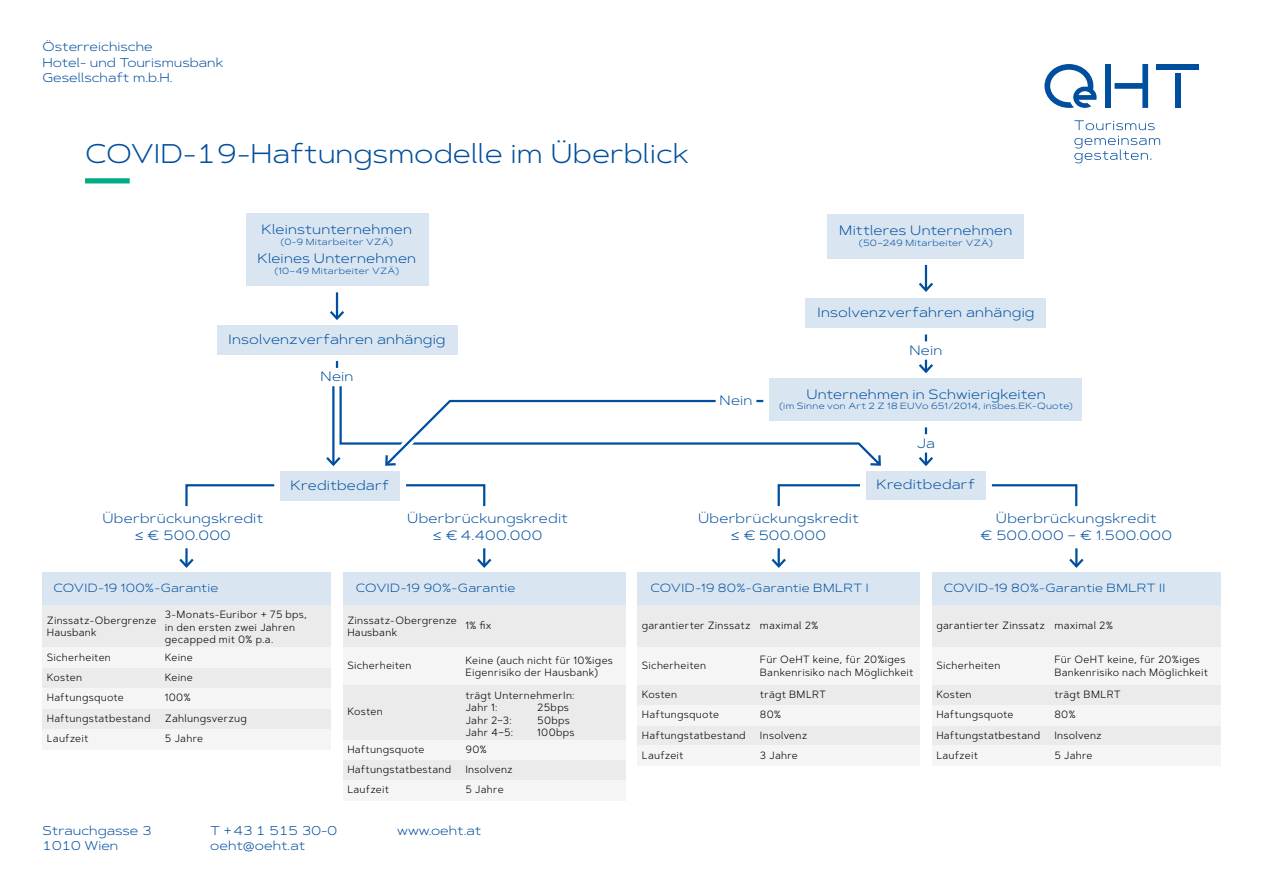
<style>
.page{position:relative;width:1263px;height:893px;background:#fff}
.page>*{position:absolute;margin:0;border:0;box-sizing:border-box;transform-origin:0 0}
.t1{font:300 27px "Artegra Sans Ex";color:#004e9e}
.t2{font:300 13.5px/17px "Artegra Sans Ex";letter-spacing:.015em;color:#004f9e;text-align:center}
.t3{font:300 12.75px/15.5px "Artegra Sans Ex";color:#004e9e}
.t4{font:300 11.85px "Artegra Sans Ex";letter-spacing:.015em;color:#004f9e}
.t5{font:300 10.5px/12.6px "Artegra Sans";letter-spacing:.025em;color:#000}
.t6{font:300 9px "Artegra Sans Ex";letter-spacing:.03em;color:#004f9e}
</style>
<div class="page">
<div style="left:85px;top:178px;width:45px;height:5px;background:#00ac84"></div>
<svg style="left:1074px;top:120px;width:81px;height:10px"></svg>
<svg style="left:1074px;top:136px;width:86px;height:27px"></svg>
<div style="left:1105px;top:64px;width:5px;height:44px;background:#004e9e"></div>
<div style="left:1175px;top:74px;width:5px;height:34px;background:#004e9e"></div>
<div style="left:1156px;top:64px;width:43px;height:6px;background:#004e9e"></div>
<svg style="left:1044px;top:64px;width:53px;height:44px"></svg>
<svg style="left:1114px;top:64px;width:34px;height:44px"></svg>
<div style="left:932px;top:725px;width:288px;height:21px;background:#ebebeb"></div>
<div style="left:932px;top:685px;width:288px;height:20px;background:#ebebeb"></div>
<div style="left:932px;top:605px;width:288px;height:43px;background:#ebebeb"></div>
<div style="left:932px;top:746px;width:288px;height:20px;background:#f5f5f5"></div>
<div style="left:932px;top:705px;width:288px;height:20px;background:#f5f5f5"></div>
<div style="left:932px;top:648px;width:288px;height:37px;background:#f5f5f5"></div>
<div style="left:638px;top:573px;width:282px;height:32px;background:#d9e5f1"></div>
<div style="left:638px;top:725px;width:282px;height:21px;background:#ebebeb"></div>
<div style="left:638px;top:685px;width:282px;height:20px;background:#ebebeb"></div>
<div style="left:638px;top:605px;width:282px;height:43px;background:#ebebeb"></div>
<div style="left:638px;top:746px;width:282px;height:20px;background:#f5f5f5"></div>
<div style="left:638px;top:705px;width:282px;height:20px;background:#f5f5f5"></div>
<div style="left:638px;top:648px;width:282px;height:37px;background:#f5f5f5"></div>
<div style="left:343px;top:573px;width:282px;height:32px;background:#d9e5f1"></div>
<div style="left:343px;top:760px;width:282px;height:20px;background:#ebebeb"></div>
<div style="left:343px;top:605px;width:282px;height:43px;background:#ebebeb"></div>
<div style="left:343px;top:780px;width:282px;height:20px;background:#f5f5f5"></div>
<div style="left:343px;top:740px;width:282px;height:20px;background:#f5f5f5"></div>
<div style="left:343px;top:648px;width:282px;height:37px;background:#f5f5f5"></div>
<div style="left:343px;top:685px;width:282px;height:55px;background:#ebebeb"></div>
<div style="left:43px;top:573px;width:288px;height:32px;background:#d9e5f1"></div>
<div style="left:43px;top:709px;width:288px;height:20px;background:#ebebeb"></div>
<div style="left:43px;top:668px;width:288px;height:20px;background:#ebebeb"></div>
<div style="left:43px;top:605px;width:288px;height:43px;background:#ebebeb"></div>
<div style="left:43px;top:729px;width:288px;height:20px;background:#f5f5f5"></div>
<div style="left:43px;top:688px;width:288px;height:21px;background:#f5f5f5"></div>
<div style="left:43px;top:648px;width:288px;height:20px;background:#f5f5f5"></div>
<div style="left:932px;top:573px;width:288px;height:32px;background:#d9e5f1"></div>
<div style="left:246px;top:214px;width:182px;height:72px;background:#d9e5f1"></div>
<div style="left:827px;top:214px;width:197px;height:45px;background:#d9e5f1"></div>
<div style="left:281px;top:471px;width:119px;height:30px;background:#d9e5f1"></div>
<div style="left:866px;top:471px;width:119px;height:29px;background:#d9e5f1"></div>
<svg style="left:925px;top:427px;width:2px;height:7px"></svg>
<hr style="left:336px;top:292px;width:2px;height:27px;background:#004f9e">
<svg style="left:330px;top:311px;width:14px;height:9px"></svg>
<div style="left:217px;top:325px;width:240px;height:30px;background:#d9e5f1"></div>
<div style="left:770px;top:378px;width:312px;height:43px;background:#d9e5f1"></div>
<hr style="left:925px;top:265px;width:2px;height:25px;background:#004f9e">
<svg style="left:919px;top:283px;width:14px;height:9px"></svg>
<hr style="left:185px;top:548px;width:3px;height:18px;background:#004f9e">
<svg style="left:179px;top:559px;width:15px;height:9px"></svg>
<svg style="left:477px;top:548px;width:14px;height:20px"></svg>
<svg style="left:771px;top:548px;width:15px;height:20px"></svg>
<svg style="left:1069px;top:548px;width:14px;height:20px"></svg>
<svg style="left:919px;top:453px;width:14px;height:13px"></svg>
<svg style="left:925px;top:334px;width:2px;height:7px"></svg>
<svg style="left:919px;top:360px;width:14px;height:13px"></svg>
<svg style="left:336px;top:361px;width:2px;height:7px"></svg>
<div style="left:806px;top:298px;width:240px;height:30px;background:#d9e5f1"></div>
<svg style="left:406px;top:484px;width:80px;height:23px"></svg>
<svg style="left:185px;top:484px;width:90px;height:23px"></svg>
<svg style="left:777px;top:484px;width:84px;height:23px"></svg>
<svg style="left:991px;top:484px;width:87px;height:23px"></svg>
<svg style="left:326px;top:386px;width:555px;height:81px"></svg>
<p class="t3" style="left:43px;top:39px;width:182px">Österreichische<br>Hotel- und Tourismusbank<br>Gesellschaft m.b.H.</p>
<h1 class="t1" style="left:85px;top:137px;width:605px">COVID-19-Haftungsmodelle im Überblick</h1>
<p class="t2" style="left:262px;top:221px;width:152px">Kleinstunternehmen</p>
<p class="t6" style="left:280px;top:236px;width:114px">(0-9 Mitarbeiter VZÄ)</p>
<p class="t2" style="left:258px;top:250px;width:160px">Kleines Unternehmen</p>
<p class="t6" style="left:274px;top:265px;width:126px">(10–49 Mitarbeiter VZÄ)</p>
<p class="t2" style="left:228px;top:330px;width:219px">Insolvenzverfahren anhängig</p>
<p class="t2" style="left:320px;top:368px;width:34px">Nein</p>
<p class="t2" style="left:720px;top:391px;width:34px">Nein</p>
<p class="t2" style="left:839px;top:222px;width:175px">Mittleres Unternehmen</p>
<p class="t6" style="left:859px;top:237px;width:136px">(50–249 Mitarbeiter VZÄ)</p>
<p class="t2" style="left:817px;top:304px;width:219px">Insolvenzverfahren anhängig</p>
<p class="t2" style="left:909px;top:342px;width:34px">Nein</p>
<p class="t2" style="left:806px;top:385px;width:241px">Unternehmen in Schwierigkeiten</p>
<p class="t6" style="left:779px;top:401px;width:295px">(im Sinne von Art 2 Z 18 EUVo 651/2014, insbes.EK-Quote)</p>
<p class="t2" style="left:917px;top:434px;width:20px">Ja</p>
<p class="t2" style="left:102px;top:510px;width:162px">Überbrückungskredit ≤ € 500.000</p>
<p class="t2" style="left:291px;top:477px;width:100px">Kreditbedarf</p>
<p class="t2" style="left:876px;top:476px;width:100px">Kreditbedarf</p>
<p class="t2" style="left:407px;top:510px;width:162px">Überbrückungskredit ≤ € 4.400.000</p>
<p class="t2" style="left:698px;top:510px;width:162px">Überbrückungskredit ≤ € 500.000</p>
<p class="t2" style="left:980px;top:510px;width:193px">Überbrückungskredit<br>€ 500.000 – € 1.500.000</p>
<p class="t4" style="left:53px;top:581px;width:167px">COVID-19 100%-Garantie</p>
<p class="t5" style="left:165px;top:608px;width:144px">3-Monats-Euribor + 75 bps, in den ersten zwei Jahren gecapped mit 0% p.a.</p>
<p class="t5" style="left:47px;top:651px;width:66px">Sicherheiten</p>
<p class="t5" style="left:165px;top:651px;width:30px">Keine</p>
<p class="t5" style="left:47px;top:671px;width:37px">Kosten</p>
<p class="t5" style="left:165px;top:671px;width:30px">Keine</p>
<p class="t5" style="left:47px;top:691px;width:79px">Haftungsquote</p>
<p class="t5" style="left:165px;top:691px;width:28px">100%</p>
<p class="t5" style="left:47px;top:712px;width:105px">Haftungstatbestand</p>
<p class="t5" style="left:165px;top:712px;width:83px">Zahlungsverzug</p>
<p class="t5" style="left:47px;top:732px;width:43px">Laufzeit</p>
<p class="t5" style="left:165px;top:732px;width:40px">5 Jahre</p>
<p class="t5" style="left:47px;top:614px;width:111px">Zinssatz-Obergrenze<br>Hausbank</p>
<p class="t4" style="left:356px;top:581px;width:161px">COVID-19 90%-Garantie</p>
<p class="t5" style="left:347px;top:614px;width:111px">Zinssatz-Obergrenze<br>Hausbank</p>
<p class="t5" style="left:465px;top:619px;width:28px">1% fix</p>
<p class="t5" style="left:347px;top:659px;width:66px">Sicherheiten</p>
<p class="t5" style="left:465px;top:653px;width:149px">Keine (auch nicht für 10%iges<br>Eigenrisiko der Hausbank)</p>
<p class="t5" style="left:347px;top:705px;width:37px">Kosten</p>
<p class="t5" style="left:465px;top:688px;width:111px">trägt UnternehmerIn:<br>Jahr 1:</p>
<p class="t5" style="left:537px;top:701px;width:33px">25bps</p>
<p class="t5" style="left:465px;top:714px;width:48px">Jahr 2–3:</p>
<p class="t5" style="left:537px;top:714px;width:34px">50bps</p>
<p class="t5" style="left:465px;top:726px;width:49px">Jahr 4–5:</p>
<p class="t5" style="left:537px;top:726px;width:39px">100bps</p>
<p class="t5" style="left:347px;top:743px;width:79px">Haftungsquote</p>
<p class="t5" style="left:465px;top:743px;width:23px">90%</p>
<p class="t5" style="left:347px;top:763px;width:105px">Haftungstatbestand</p>
<p class="t5" style="left:465px;top:763px;width:49px">Insolvenz</p>
<p class="t5" style="left:347px;top:783px;width:43px">Laufzeit</p>
<p class="t5" style="left:465px;top:783px;width:40px">5 Jahre</p>
<p class="t3" style="left:43px;top:823px;width:111px">Strauchgasse 3</p>
<p class="t3" style="left:397px;top:823px;width:86px">www.oeht.at</p>
<p class="t3" style="left:43px;top:838px;width:77px">1010 Wien</p>
<p class="t3" style="left:210px;top:823px;width:128px">T +43 1 515 30-0 oeht@oeht.at</p>
<p class="t4" style="left:650px;top:581px;width:220px">COVID-19 80%-Garantie BMLRT I</p>
<p class="t5" style="left:642px;top:619px;width:178px">garantierter Zinssatz maximal 2%</p>
<p class="t5" style="left:642px;top:659px;width:66px">Sicherheiten</p>
<p class="t5" style="left:760px;top:653px;width:155px">Für OeHT keine, für 20%iges<br>Bankenrisiko nach Möglichkeit</p>
<p class="t5" style="left:1054px;top:653px;width:155px">Für OeHT keine, für 20%iges<br>Bankenrisiko nach Möglichkeit</p>
<p class="t5" style="left:642px;top:688px;width:37px">Kosten</p>
<p class="t5" style="left:760px;top:688px;width:68px">trägt BMLRT</p>
<p class="t5" style="left:642px;top:708px;width:79px">Haftungsquote</p>
<p class="t5" style="left:760px;top:708px;width:23px">80%</p>
<p class="t5" style="left:642px;top:728px;width:105px">Haftungstatbestand</p>
<p class="t5" style="left:760px;top:728px;width:49px">Insolvenz</p>
<p class="t5" style="left:642px;top:749px;width:43px">Laufzeit</p>
<p class="t5" style="left:760px;top:749px;width:39px">3 Jahre</p>
<p class="t4" style="left:944px;top:581px;width:223px">COVID-19 80%-Garantie BMLRT II</p>
<p class="t5" style="left:936px;top:619px;width:178px">garantierter Zinssatz maximal 2%</p>
<p class="t5" style="left:936px;top:659px;width:66px">Sicherheiten</p>
<p class="t5" style="left:936px;top:688px;width:37px">Kosten</p>
<p class="t5" style="left:1054px;top:688px;width:68px">trägt BMLRT</p>
<p class="t5" style="left:936px;top:708px;width:79px">Haftungsquote</p>
<p class="t5" style="left:1054px;top:708px;width:23px">80%</p>
<p class="t5" style="left:936px;top:728px;width:105px">Haftungstatbestand</p>
<p class="t5" style="left:1054px;top:728px;width:49px">Insolvenz</p>
<p class="t5" style="left:936px;top:749px;width:43px">Laufzeit</p>
<p class="t5" style="left:1054px;top:749px;width:40px">5 Jahre</p>
</div>
